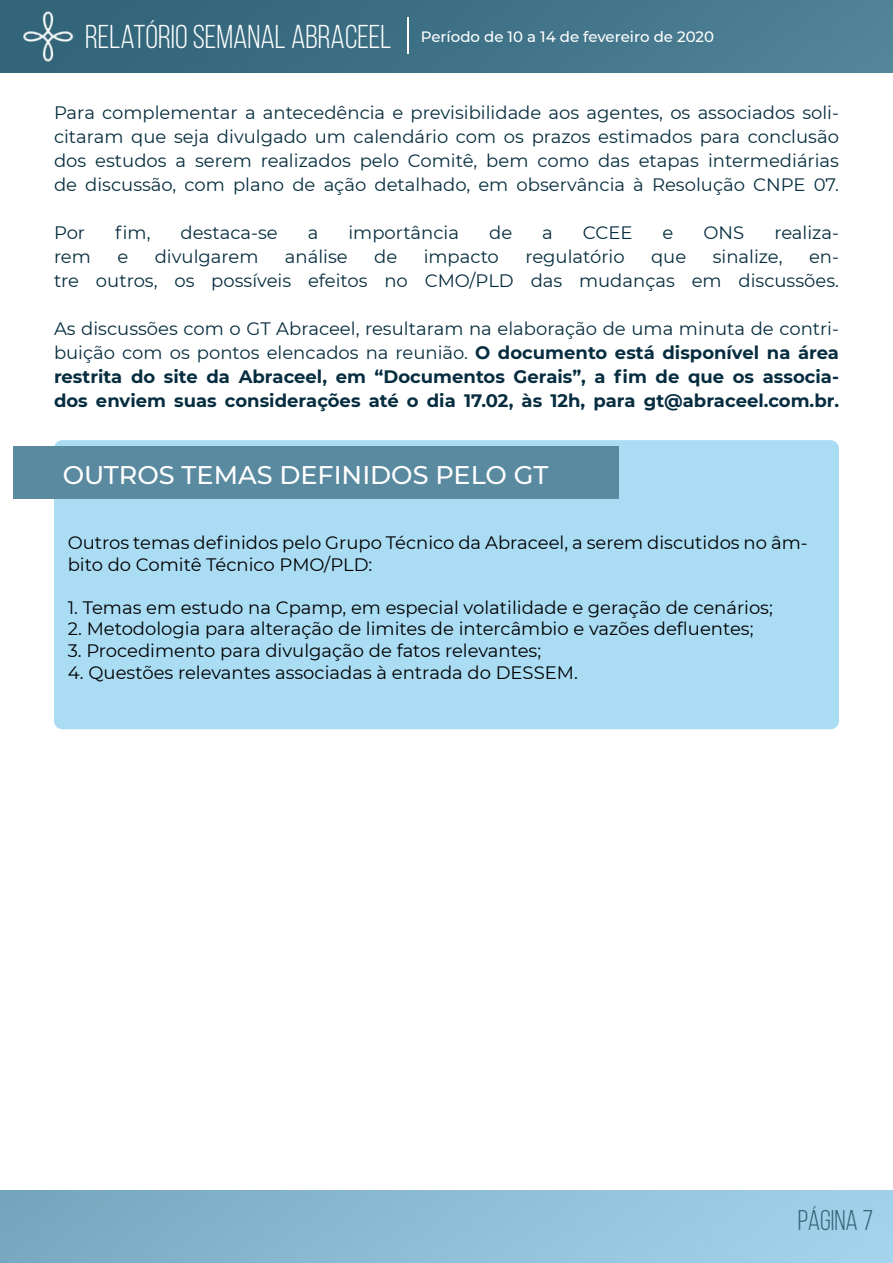
<style>
.page{position:relative;width:893px;height:1263px;background:#fff}
.page>*{position:absolute;margin:0;border:0;box-sizing:border-box;transform-origin:0 0}
.t1{font:33px "Bebas Neue";color:#fff}
.t2{font:28.5px "Bebas Neue";color:#326479}
.t3{font:500 25.5px "Montserrat";color:#fff}
.t4{font:18px/24px "Montserrat";color:#062d3f;text-align:justify}
.t5{font:18px/21.6px "Montserrat";color:#000}
.t6{font:700 18px/24px "Montserrat";color:#062d3f;text-align:justify}
.t7{font:500 15px "Montserrat";color:#fff}
.s1{font-weight:400}
</style>
<div class="page">
<img style="left:0;top:0;width:893px;height:72px">
<img style="left:21px;top:10px;width:53px;height:52px">
<hr style="left:407px;top:17px;width:2px;height:37px;background:#fff">
<div style="left:54px;top:440px;width:785px;height:289px;background:#aadcf4;border-radius:9px"></div>
<div style="left:13px;top:446px;width:606px;height:53px;background:#5a8aa0"></div>
<h1 class="t1" style="left:85px;top:19px;width:308px">RELATÓRIO SEMANAL ABRACEEL</h1>
<p class="t7" style="left:421px;top:26px;width:295px">Período de 10 a 14 de fevereiro de 2020</p>
<p class="t4" style="left:54px;top:100px;width:786px">Para complementar a antecedência e previsibilidade aos agentes, os associados soli&shy;citaram que seja divulgado um calendário com os prazos estimados para conclusão dos estudos a serem realizados pelo Comitê, bem como das etapas intermediárias de discussão, com plano de ação detalhado, em observância à Resolução CNPE 07.</p>
<p class="t4" style="left:54px;top:220px;width:33px">Por</p>
<p class="t4" style="left:115px;top:220px;width:37px">fim,</p>
<p class="t4" style="left:181px;top:220px;width:99px">destaca-se</p>
<p class="t4" style="left:308px;top:220px;width:12px">a</p>
<p class="t4" style="left:348px;top:220px;width:112px">importância</p>
<p class="t4" style="left:489px;top:220px;width:25px">de</p>
<p class="t4" style="left:542px;top:220px;width:12px">a</p>
<p class="t4" style="left:583px;top:220px;width:51px">CCEE</p>
<p class="t4" style="left:663px;top:220px;width:12px">e</p>
<p class="t4" style="left:703px;top:220px;width:42px">ONS</p>
<p class="t4" style="left:774px;top:220px;width:66px">realiza-</p>
<p class="t4" style="left:54px;top:244px;width:38px">rem</p>
<p class="t4" style="left:117px;top:244px;width:12px">e</p>
<p class="t4" style="left:155px;top:244px;width:105px">divulgarem</p>
<p class="t4" style="left:285px;top:244px;width:64px">análise</p>
<p class="t4" style="left:374px;top:244px;width:25px">de</p>
<p class="t4" style="left:424px;top:244px;width:77px">impacto</p>
<p class="t4" style="left:525px;top:244px;width:101px">regulatório</p>
<p class="t4" style="left:651px;top:244px;width:37px">que</p>
<p class="t4" style="left:713px;top:244px;width:71px">sinalize,</p>
<p class="t4" style="left:54px;top:244px;width:786px;text-align:right">en-<br>tre outros, os possíveis efeitos no CMO/PLD das mudanças em discussões.</p>
<p class="t6" style="left:54px;top:316px;width:786px"><span class="s1">As discussões com o GT Abraceel, resultaram na elaboração de uma minuta de contri&shy;buição com os pontos elencados na reunião.</span> O documento está disponível na área restrita do site da Abraceel, em “Documentos Gerais”, a fim de que os associa&shy;dos enviem suas considerações até o dia 17.02, às 12h, para gt@abraceel.com.br.</p>
<h3 class="t3" style="left:63px;top:457px;width:487px">OUTROS TEMAS DEFINIDOS PELO GT</h3>
<p class="t5" style="left:68px;top:531px;width:741px">Outros temas definidos pelo Grupo Técnico da Abraceel, a serem discutidos no âm&shy;bito do Comitê Técnico PMO/PLD:</p>
<p class="t5" style="left:68px;top:596px;width:707px">1. Temas em estudo na Cpamp, em especial volatilidade e geração de cenários;</p>
<p class="t5" style="left:68px;top:617px;width:687px">2. Metodologia para alteração de limites de intercâmbio e vazões defluentes;</p>
<p class="t5" style="left:68px;top:639px;width:475px">3. Procedimento para divulgação de fatos relevantes;</p>
<p class="t5" style="left:68px;top:661px;width:512px">4. Questões relevantes associadas à entrada do DESSEM.</p>
<h2 class="t2" style="left:798px;top:1205px;width:77px">PÁGINA 7</h2>
</div>
